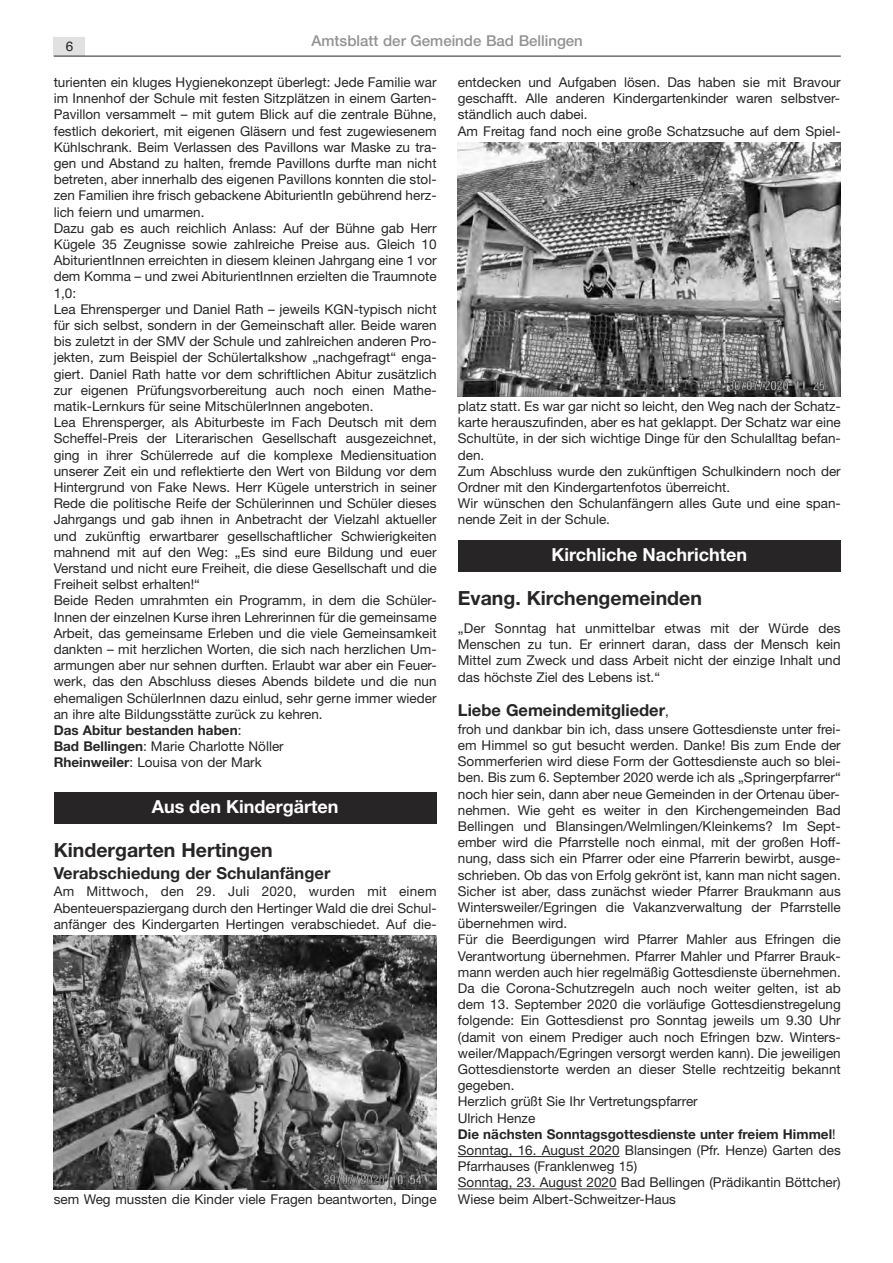
<style>
.page{position:relative;width:893px;height:1263px;background:#fff}
.page>*{position:absolute;margin:0;border:0;box-sizing:border-box;transform-origin:0 0}
.t1{font:700 19.5px "Helvetica Neue";color:#272526}
.t2{font:700 18px "Helvetica Neue";color:#fff}
.t3{font:700 16.5px "Helvetica Neue";color:#272526}
.t4{font:500 15px "Helvetica Neue";color:#939293}
.t5{font:13.5px/16.2px "Helvetica Neue";color:#272526}
.t6{font:13.5px "Helvetica";color:#272526}
.s1{font-weight:700}
.s2{font-weight:400;font-size:13.5px}
</style>
<div class="page">
<div style="left:54px;top:38px;width:31px;height:18px;background:#e1e1e1"></div>
<hr style="left:54px;top:56px;width:786px;height:1px;background:#272526">
<div style="left:54px;top:792px;width:382px;height:32px;background:#272526"></div>
<img style="left:54px;top:935px;width:382px;height:254px">
<img style="left:458px;top:143px;width:382px;height:253px">
<div style="left:458px;top:540px;width:382px;height:32px;background:#272526"></div>
<hr style="left:458px;top:1156px;width:161px;height:1px;background:#272526">
<hr style="left:458px;top:1189px;width:158px;height:1px;background:#272526">
<p class="t4" style="left:311px;top:35px;width:273px">Amtsblatt der Gemeinde Bad Bellingen</p>
<p class="t6" style="left:66px;top:38px;width:9px">6</p>
<p class="t5" style="left:54px;top:75px;width:384px">turienten ein kluges Hygienekonzept überlegt: Jede Familie war im Innenhof der Schule mit festen Sitzplätzen in einem Garten-Pavillon versammelt – mit gutem Blick auf die zentrale Bühne, festlich dekoriert, mit eigenen Gläsern und fest zugewiesenem Kühlschrank. Beim Verlassen des Pavillons war Maske zu tra&shy;gen und Abstand zu halten, fremde Pavillons durfte man nicht betreten, aber innerhalb des eigenen Pavillons konnten die stol&shy;zen Familien ihre frisch gebackene AbiturientIn gebührend herz&shy;lich feiern und umarmen.<br>Dazu gab es auch reichlich Anlass: Auf der Bühne gab Herr Kügele 35 Zeugnisse sowie zahlreiche Preise aus. Gleich 10<br>AbiturientInnen erreichten in diesem kleinen Jahrgang eine 1 vor dem Komma – und zwei AbiturientInnen erzielten die Traumnote 1,0:<br>Lea Ehrensperger und Daniel Rath – jeweils KGN-typisch nicht für sich selbst, sondern in der Gemeinschaft aller. Beide waren bis zuletzt in der SMV der Schule und zahlreichen anderen Pro&shy;jekten, zum Beispiel der Schülertalkshow „nachgefragt“ enga&shy;giert. Daniel Rath hatte vor dem schriftlichen Abitur zusätzlich zur eigenen Prüfungsvorbereitung auch noch einen Mathe&shy;matik-Lernkurs für seine MitschülerInnen angeboten.<br>Lea Ehrensperger, als Abiturbeste im Fach Deutsch mit dem Scheffel-Preis der Literarischen Gesellschaft ausgezeichnet, ging in ihrer Schülerrede auf die komplexe Mediensituation unserer Zeit ein und reflektierte den Wert von Bildung vor dem Hintergrund von Fake News. Herr Kügele unterstrich in seiner Rede die politische Reife der Schülerinnen und Schüler dieses Jahrgangs und gab ihnen in Anbetracht der Vielzahl aktueller und zukünftig erwartbarer gesellschaftlicher Schwierigkeiten mahnend mit auf den Weg: „Es sind eure Bildung und euer Verstand und nicht eure Freiheit, die diese Gesellschaft und die Freiheit selbst erhalten!“<br>Beide Reden umrahmten ein Programm, in dem die Schüler-Innen der einzelnen Kurse ihren Lehrerinnen für die gemeinsame Arbeit, das gemeinsame Erleben und die viele Gemeinsamkeit dankten – mit herzlichen Worten, die sich nach herzlichen Um&shy;armungen aber nur sehnen durften. Erlaubt war aber ein Feuer&shy;werk, das den Abschluss dieses Abends bildete und die nun ehemaligen SchülerInnen dazu einlud, sehr gerne immer wieder an ihre alte Bildungsstätte zurück zu kehren.<br><span class="s1">Das Abitur bestanden haben</span>:<br><span class="s1">Bad Bellingen</span>: Marie Charlotte Nöller<br><span class="s1">Rheinweiler</span>: Louisa von der Mark</p>
<h2 class="t2" style="left:152px;top:800px;width:188px">Aus den Kindergärten</h2>
<h1 class="t1" style="left:54px;top:843px;width:221px">Kindergarten Hertingen</h1>
<p class="t3" style="left:54px;top:867px;width:278px">Verabschiedung der Schulanfänger</p>
<p class="t5" style="left:54px;top:885px;width:384px;text-align:justify">Am Mittwoch, den 29. Juli 2020, wurden mit einem Abenteuerspaziergang durch den Hertinger Wald die drei Schul&shy;anfänger des Kindergarten Hertingen verabschiedet. Auf die-</p>
<p class="t5" style="left:458px;top:75px;width:384px">entdecken und Aufgaben lösen. Das haben sie mit Bravour geschafft. Alle anderen Kindergartenkinder waren selbstver&shy;ständlich auch dabei.<br>Am Freitag fand noch eine große Schatzsuche auf dem Spiel-</p>
<p class="t5" style="left:458px;top:399px;width:384px">platz statt. Es war gar nicht so leicht, den Weg nach der Schatz&shy;karte herauszufinden, aber es hat geklappt. Der Schatz war eine Schultüte, in der sich wichtige Dinge für den Schulalltag befan&shy;den.<br>Zum Abschluss wurde den zukünftigen Schulkindern noch der Ordner mit den Kindergartenfotos überreicht.<br>Wir wünschen den Schulanfängern alles Gute und eine span&shy;nende Zeit in der Schule.</p>
<h2 class="t2" style="left:551px;top:548px;width:197px">Kirchliche Nachrichten</h2>
<h1 class="t1" style="left:458px;top:591px;width:245px">Evang. Kirchengemeinden</h1>
<p class="t5" style="left:458px;top:622px;width:384px;text-align:justify">„Der Sonntag hat unmittelbar etwas mit der Würde des Menschen zu tun. Er erinnert daran, dass der Mensch kein Mittel zum Zweck und dass Arbeit nicht der einzige Inhalt und das höchste Ziel des Lebens ist.“</p>
<p class="t3" style="left:458px;top:704px;width:212px">Liebe Gemeindemitglieder<span class="s2">,</span></p>
<p class="t5" style="left:458px;top:722px;width:384px">froh und dankbar bin ich, dass unsere Gottesdienste unter frei&shy;em Himmel so gut besucht werden. Danke! Bis zum Ende der Sommerferien wird diese Form der Gottesdienste auch so blei&shy;ben. Bis zum 6. September 2020 werde ich als „Springerpfarrer“ noch hier sein, dann aber neue Gemeinden in der Ortenau über&shy;nehmen. Wie geht es weiter in den Kirchengemeinden Bad Bellingen und Blansingen/Welmlingen/Kleinkems? Im Sept&shy;ember wird die Pfarrstelle noch einmal, mit der großen Hoff&shy;nung, dass sich ein Pfarrer oder eine Pfarrerin bewirbt, ausge&shy;schrieben. Ob das von Erfolg gekrönt ist, kann man nicht sagen.<br>Sicher ist aber, dass zunächst wieder Pfarrer Braukmann aus Wintersweiler/Egringen die Vakanzverwaltung der Pfarrstelle übernehmen wird.<br>Für die Beerdigungen wird Pfarrer Mahler aus Efringen die Verantwortung übernehmen. Pfarrer Mahler und Pfarrer Brauk&shy;mann werden auch hier regelmäßig Gottesdienste übernehmen.<br>Da die Corona-Schutzregeln auch noch weiter gelten, ist ab dem 13. September 2020 die vorläufige Gottesdienstregelung folgende: Ein Gottesdienst pro Sonntag jeweils um 9.30 Uhr (damit von einem Prediger auch noch Efringen bzw. Winters&shy;weiler/Mappach/Egringen versorgt werden kann). Die jeweiligen Gottesdienstorte werden an dieser Stelle rechtzeitig bekannt gegeben.<br>Herzlich grüßt Sie Ihr Vertretungspfarrer<br>Ulrich Henze<br><span class="s1">Die nächsten Sonntagsgottesdienste unter freiem Himmel</span>!<br>Sonntag, 16. August 2020 Blansingen (Pfr. Henze) Garten des Pfarrhauses (Franklenweg 15)<br>Sonntag, 23. August 2020 Bad Bellingen (Prädikantin Böttcher)<br>Wiese beim Albert-Schweitzer-Haus</p>
<p class="t5" style="left:54px;top:1193px;width:384px">sem Weg mussten die Kinder viele Fragen beantworten, Dinge</p>
</div>
